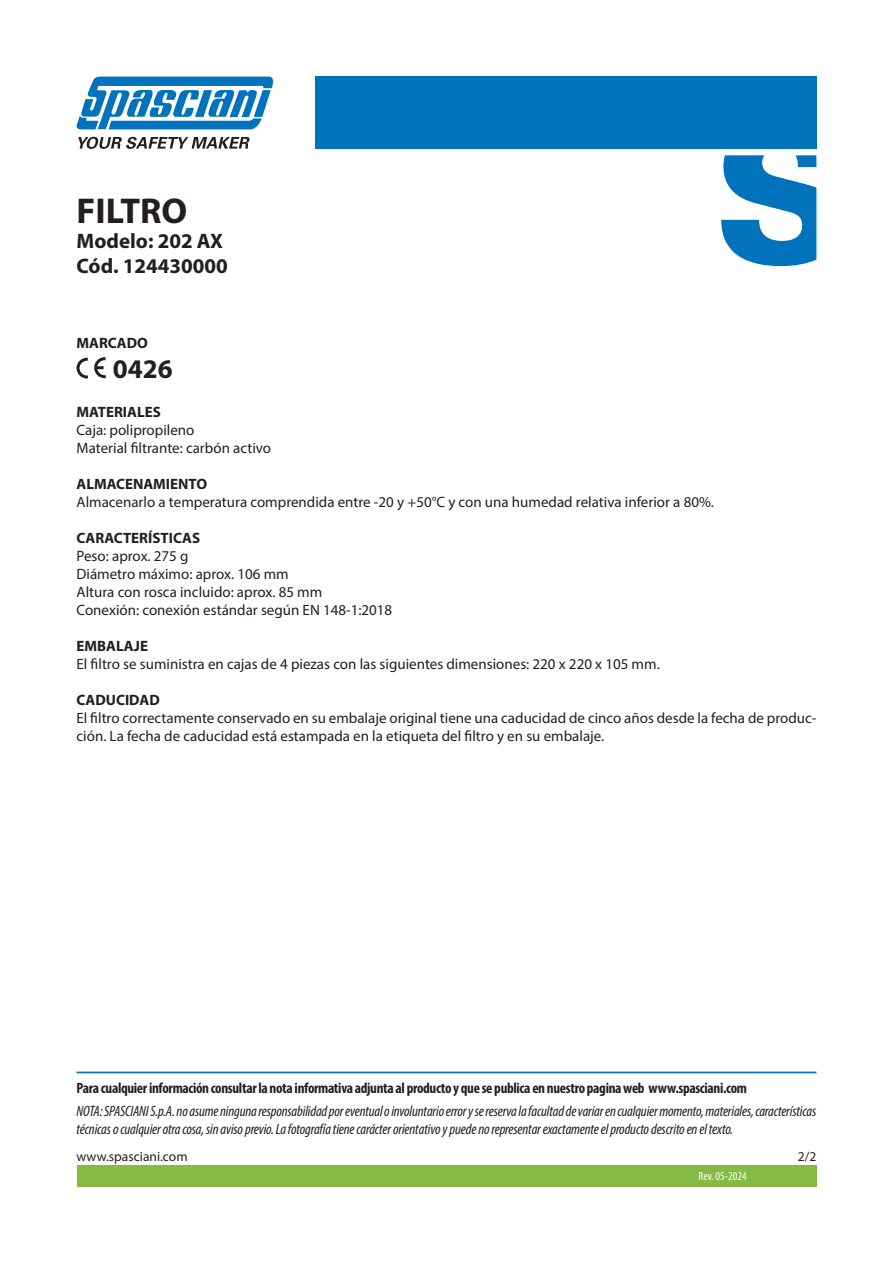
<style>
.page{position:relative;width:893px;height:1263px;background:#fff}
.page>*{position:absolute;margin:0;border:0;box-sizing:border-box;transform-origin:0 0}
.t1{font:700 36px "Myriad Pro";color:#231f20}
.t2{font:700 27px "Myriad Pro";color:#231f20}
.t3{font:700 21px/25.2px "Myriad Pro";color:#231f20}
.t4{font:15px/18px "Myriad Pro";color:#231f20}
.t5{font:italic condensed 15px/18px "Myriad Pro";letter-spacing:-.01em;color:#231f20}
.t6{font:700 condensed 15px "Myriad Pro";letter-spacing:-.02em;color:#231f20}
.t7{font:700 15px "Myriad Pro";color:#231f20}
.t8{font:13.5px "Myriad Pro";color:#231f20}
.t9{font:condensed 12px "Myriad Pro";color:#fff}
</style>
<div class="page">
<svg style="left:77px;top:77px;width:196px;height:52px"></svg>
<svg style="left:78px;top:137px;width:172px;height:12px"></svg>
<div style="left:315px;top:77px;width:501px;height:72px;background:#0073bc"></div>
<svg style="left:721px;top:155px;width:95px;height:111px"></svg>
<div style="left:77px;top:1165px;width:739px;height:21px;background:#85bb43"></div>
<hr style="left:77px;top:1071px;width:739px;height:2px;background:#0073bc">
<svg style="left:77px;top:357px;width:29px;height:21px"></svg>
<h1 class="t1" style="left:77px;top:187px;width:112px">FILTRO</h1>
<h3 class="t3" style="left:77px;top:227px;width:153px">Modelo: 202 AX<br>Cód. 124430000</h3>
<p class="t7" style="left:77px;top:333px;width:73px">MARCADO</p>
<h2 class="t2" style="left:113px;top:351px;width:61px">0426</h2>
<p class="t7" style="left:77px;top:402px;width:86px">MATERIALES</p>
<p class="t4" style="left:77px;top:420px;width:196px">Caja: polipropileno<br>Material filtrante: carbón activo</p>
<p class="t7" style="left:77px;top:474px;width:132px">ALMACENAMIENTO</p>
<p class="t4" style="left:77px;top:492px;width:639px">Almacenarlo a temperatura comprendida entre -20 y +50°C y con una humedad relativa inferior a 80%.</p>
<p class="t7" style="left:77px;top:528px;width:125px">CARACTERÍSTICAS</p>
<p class="t4" style="left:77px;top:546px;width:317px">Peso: aprox. 275 g<br>Diámetro máximo: aprox. 106 mm<br>Altura con rosca incluido: aprox. 85 mm<br>Conexión: conexión estándar según EN 148-1:2018</p>
<p class="t7" style="left:77px;top:636px;width:73px">EMBALAJE</p>
<p class="t4" style="left:77px;top:654px;width:585px">El filtro se suministra en cajas de 4 piezas con las siguientes dimensiones: 220 x 220 x 105 mm.</p>
<p class="t7" style="left:77px;top:690px;width:85px">CADUCIDAD</p>
<p class="t4" style="left:77px;top:708px;width:741px">El filtro correctamente conservado en su embalaje original tiene una caducidad de cinco años desde la fecha de produc&shy;ción. La fecha de caducidad está estampada en la etiqueta del filtro y en su embalaje.</p>
<p class="t6" style="left:77px;top:1079px;width:672px">Para cualquier información consultar la nota informativa adjunta al producto y que se publica en nuestro pagina web www.spasciani.com</p>
<p class="t5" style="left:77px;top:1101px;width:741px">NOTA: SPASCIANI S.p.A. no asume ninguna responsabilidad por eventual o involuntario error y se reserva la facultad de variar en cualquier momento, materiales, características técnicas o cualquier otra cosa, sin aviso previo. La fotografía tiene carácter orientativo y puede no representar exactamente el producto descrito en el texto.</p>
<p class="t8" style="left:77px;top:1148px;width:113px">www.spasciani.com</p>
<p class="t8" style="left:798px;top:1148px;width:20px">2/2</p>
<p class="t9" style="left:698px;top:1168px;width:50px">Rev. 05-2024</p>
</div>
